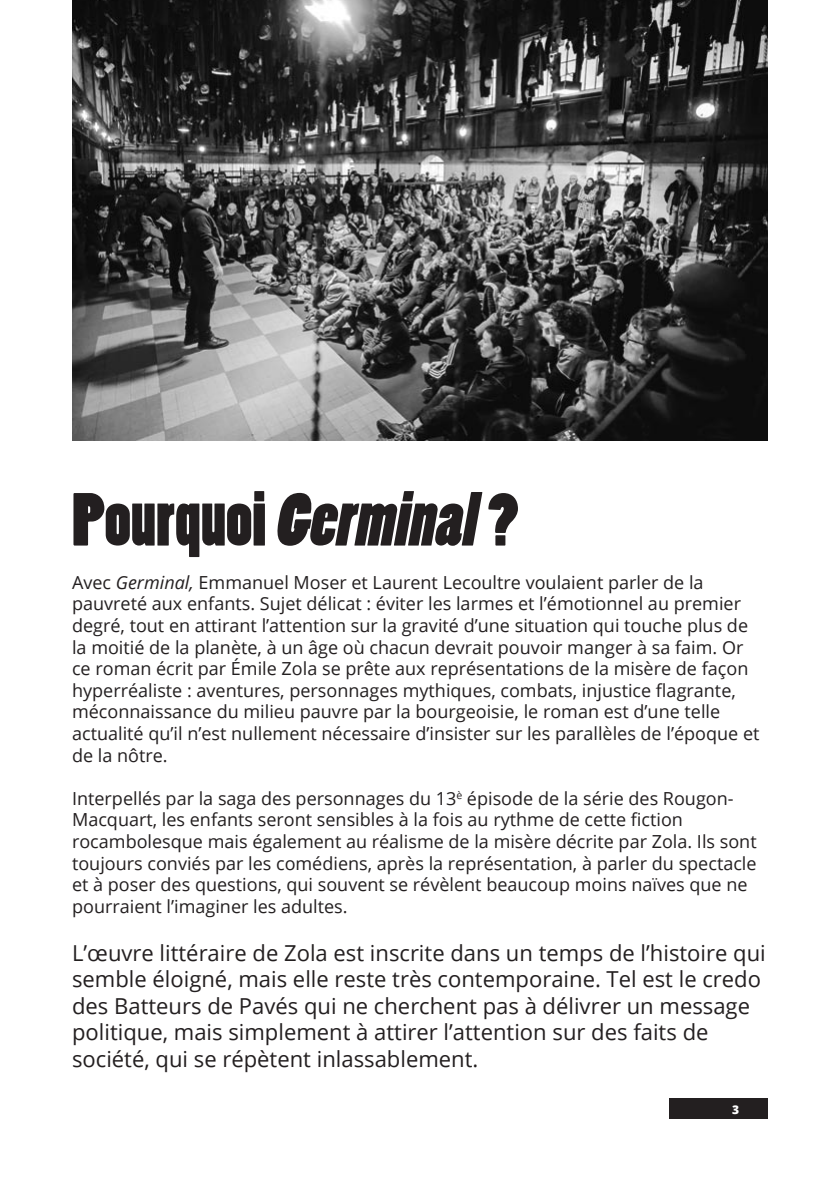
<style>
.page{position:relative;width:840px;height:1191px;background:#fff}
.page>*{position:absolute;margin:0;border:0;box-sizing:border-box;transform-origin:0 0}
.t1{font:70px "Poplar Std";color:#231f20}
.t2{font:22px/26.4px "Open Sans";color:#231f20}
.t3{font:18px/21.6px "Open Sans";color:#231f20}
.t4{font:800 12px "Open Sans";color:#fff}
.s1{font-style:italic}
</style>
<div class="page">
<div style="left:669px;top:1098px;width:98px;height:21px;background:#231f20"></div>
<img style="left:72px;top:0;width:695px;height:441px">
<h1 class="t1" style="left:72px;top:481px;width:447px">Pourquoi <span class="s1">Germinal</span>?</h1>
<p class="t3" style="left:72px;top:571px;width:688px">Avec <span class="s1">Germinal,</span> Emmanuel Moser et Laurent Lecoultre voulaient parler de la pauvreté aux enfants. Sujet délicat : éviter les larmes et l’émotionnel au premier degré, tout en attirant l’attention sur la gravité d’une situation qui touche plus de la moitié de la planète, à un âge où chacun devrait pouvoir manger à sa faim. Or ce roman écrit par Émile Zola se prête aux représentations de la misère de façon hyperréaliste : aventures, personnages mythiques, combats, injustice flagrante, méconnaissance du milieu pauvre par la bourgeoisie, le roman est d’une telle actualité qu’il n’est nullement nécessaire d’insister sur les parallèles de l’époque et de la nôtre.</p>
<p class="t3" style="left:72px;top:787px;width:685px">Interpellés par la saga des personnages du 13<sup>è</sup> épisode de la série des Rougon-Macquart, les enfants seront sensibles à la fois au rythme de cette fiction rocambolesque mais également au réalisme de la misère décrite par Zola. Ils sont toujours conviés par les comédiens, après la représentation, à parler du spectacle et à poser des questions, qui souvent se révèlent beaucoup moins naïves que ne pourraient l’imaginer les adultes.</p>
<p class="t2" style="left:72px;top:939px;width:695px">L’œuvre littéraire de Zola est inscrite dans un temps de l’histoire qui semble éloigné, mais elle reste très contemporaine. Tel est le credo des Batteurs de Pavés qui ne cherchent pas à délivrer un message politique, mais simplement à attirer l’attention sur des faits de société, qui se répètent inlassablement.</p>
<p class="t4" style="left:731px;top:1100px;width:9px">3</p>
</div>
